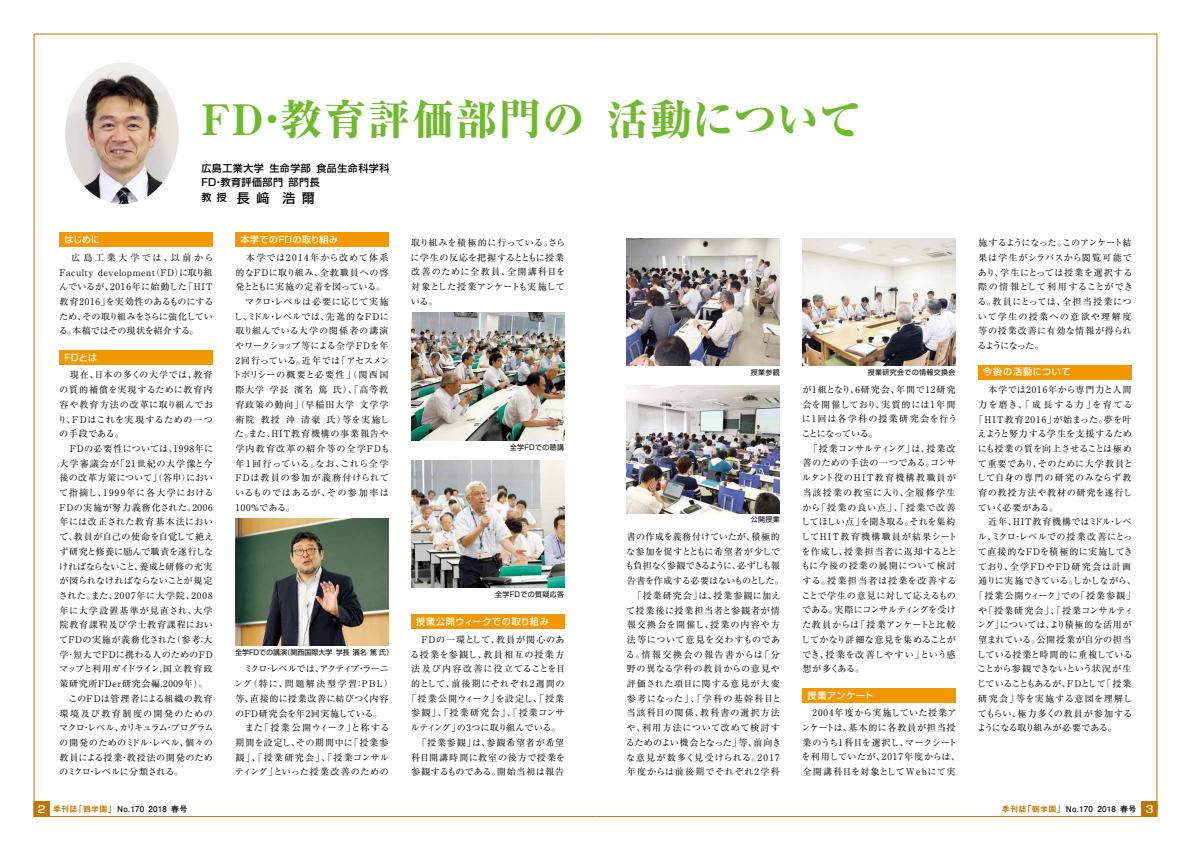
<style>
.page{position:relative;width:1191px;height:842px;background:#fff}
.page>*{position:absolute;margin:0;border:0;box-sizing:border-box;transform-origin:0 0}
.t1{font:800 42px "Ryumin Pro";letter-spacing:.04em;color:#6fba2c}
.t2{font:500 13px "Shin Go Pro";color:#000}
.t3{font:500 10px/14px "Shin Go Pro";letter-spacing:.05em;color:#000}
.t4{font:9.1px/14.7px "Ryumin Pro";letter-spacing:.055em;color:#000}
.t5{font:9.1px/14.7px "Ryumin Pro";letter-spacing:.085em;color:#000}
.t6{font:9.1px "Ryumin Pro";letter-spacing:.08em;color:#000}
.t7{font:500 9.1px "Shin Go Pro";letter-spacing:.05em;color:#fff}
.t8{font:9.1px "Ryumin Pro";letter-spacing:.015em;color:#000}
.t9{font:9.1px "Ryumin Pro";letter-spacing:-.035em;color:#000}
.t10{font:9.1px "Ryumin Pro";letter-spacing:.095em;color:#000}
.t11{font:9.1px "Ryumin Pro";letter-spacing:.005em;color:#000}
.t12{font:9.1px "Ryumin Pro";letter-spacing:.13em;color:#000}
.t13{font:9.1px "Ryumin Pro";letter-spacing:-.005em;color:#000}
.t14{font:9.1px "Ryumin Pro";letter-spacing:.11em;color:#000}
.t15{font:9.1px "Ryumin Pro";letter-spacing:.02em;color:#000}
.t16{font:9.1px "Ryumin Pro";letter-spacing:.12em;color:#000}
.t17{font:9.1px "Ryumin Pro";letter-spacing:-.025em;color:#000}
.t18{font:9.1px "Ryumin Pro";letter-spacing:-.015em;color:#000}
.t19{font:9.1px "Ryumin Pro";letter-spacing:.035em;color:#000}
.t20{font:9.1px "Ryumin Pro";letter-spacing:.135em;color:#000}
.t21{font:9.1px "Ryumin Pro";letter-spacing:.025em;color:#000}
.t22{font:9.1px "Ryumin Pro";letter-spacing:-.045em;color:#000}
.t23{font:500 9.1px "Shin Go Pro";letter-spacing:.085em;color:#fff}
.t24{font:700 8px "Futo Go B101 Pr 6 N";letter-spacing:.03em;color:#000}
.t25{font:7px "Shin Go Pro";letter-spacing:.05em;color:#000}
.t26{font:7px "Shin Go Pro";color:#000}
.s1{font-size:10px}
.s2{font-family:"Shin Go Pro";font-weight:500;font-size:10px;color:#fff}
.s3{font-family:"Midashi Go Pr 6 N MB31";font-weight:400;color:#c07700}
</style>
<div class="page">
<div style="left:235px;top:232px;width:153px;height:15px;background:#f39700"></div>
<div style="left:60px;top:232px;width:153px;height:15px;background:#f39700"></div>
<div style="left:60px;top:350px;width:153px;height:14px;background:#f39700"></div>
<div style="left:411px;top:615px;width:153px;height:14px;background:#f39700"></div>
<div style="left:802px;top:689px;width:153px;height:14px;background:#f39700"></div>
<div style="left:978px;top:365px;width:153px;height:14px;background:#f39700"></div>
<div style="left:34px;top:801px;width:15px;height:15px;background:#c07700"></div>
<div style="left:1142px;top:801px;width:15px;height:15px;background:#c07700"></div>
<div style="left:1141px;top:801px;width:16px;height:16px;border:1px solid #c07700"></div>
<img style="left:65px;top:62px;width:114px;height:142px">
<div style="left:265px;top:112px;width:14px;height:13px;border:5px solid #fff;border-radius:50%"></div>
<svg style="left:274px;top:33px;width:312px;height:92px"></svg>
<img style="left:235px;top:518px;width:153px;height:128px">
<img style="left:411px;top:460px;width:153px;height:128px">
<img style="left:626px;top:238px;width:154px;height:128px">
<img style="left:802px;top:238px;width:153px;height:128px">
<img style="left:626px;top:386px;width:154px;height:127px">
<img style="left:411px;top:313px;width:153px;height:127px">
<h1 class="t1" style="left:201px;top:86px;width:661px">FD・教育評価部門の活動について</h1>
<p class="t3" style="left:201px;top:160px;width:190px">広島工業大学生命学部食品生命科学科<br>FD・教育評価部門部門長</p>
<h2 class="t2" style="left:201px;top:187px;width:115px"><span class="s1">教授</span> 長﨑 浩爾</h2>
<p class="t7" style="left:64px;top:232px;width:37px">はじめに</p>
<p class="t4" style="left:59px;top:249px;width:156px;text-align:justify;text-indent:13px">広島工業大学では、以前からFaculty development（FD）に取り組んでいるが、2016年に始動した「HIT教育2016」を実効性のあるものにするため、その取り組みをさらに強化している。本稿ではその現状を紹介する。</p>
<p class="t7" style="left:65px;top:350px;width:34px">FDとは</p>
<p class="t4" style="left:58px;top:367px;width:157px;text-align:justify">　現在、日本の多くの大学では、教育の質的補償を実現するために教育内容や教育方法の改革に取り組んでおり、FDはこれを実現するための一つの手段である。</p>
<p class="t4" style="left:58px;top:441px;width:157px;text-indent:11px">FDの必要性については、1998年に大学審議会が「21世紀の大学像と今後の改革方策について」（答申）において指摘し、1999年に各大学における<br>FDの実施が努力義務化された。2006年には改正された教育基本法において、教員が自己の使命を自覚して絶えず研究と修養に励んで職責を遂行しなければならないこと、養成と研修の充実が図られなければならないことが規定された。また、2007年に大学院、2008年に大学設置基準が見直され、大学院教育課程及び学士教育課程においてFDの実施が義務化された（参考：大学・短大でFDに携わる人のためのFDマップと利用ガイドライン，国立教育政策研究所FDer研究会編，2009年）。　このFDは管理者による組織の教育環境及び教育制度の開発のためのマクロ・レベル、カリキュラム・プログラムの開発のためのミドル・レベル、個々の教員による授業・教授法の開発のためのミクロ・レベルに分類される。</p>
<p class="t7" style="left:240px;top:232px;width:99px">本学でのFDの取り組み</p>
<p class="t5" style="left:233px;top:249px;width:158px">　本学では2014年から改めて体系的なFDに取り組み、全教職員への啓発とともに実施の定着を図っている。　マクロ・レベルは必要に応じて実施し、ミドル・レベルでは、先進的なFDに取り組んでいる大学の関係者の講演やワークショップ等による全学FDを年<br>2回行っている。近年では「アセスメントポリシーの概要と必要性」（関西国際大学学長濱名篤氏）、「高等教育政策の動向」（早稲田大学文学学術院 教授 沖 清豪 氏）等を実施した。また、HIT教育機構の事業報告や学内教育改革の紹介等の全学FDも年1回行っている。なお、これら全学<br>FDは教員の参加が義務付けられているものではあるが、その参加率は<br>100%である。</p>
<p class="t26" style="left:235px;top:647px;width:160px">全学FDでの講演（関西国際大学学長濱名篤氏）</p>
<p class="t4" style="left:234px;top:661px;width:160px;text-indent:10px">ミクロ・レベルでは、アクティブ・ラーニング（特に、問題解決型学習：PBL）等、直接的に授業改善に結びつく内容のFD研究会を年2回実施している。<br>　また「授業公開ウィーク」と称する期間を設定し、その期間中に「授業参観」、「授業研究会」、「授業コンサルティング」といった授業改善のための</p>
<p class="t4" style="left:410px;top:235px;width:156px;text-align:justify">取り組みを積極的に行っている。さらに学生の反応を把握するとともに授業改善のために全教員、全開講科目を対象とした授業アンケートも実施している。</p>
<p class="t25" style="left:510px;top:441px;width:56px">全学FDでの聴講</p>
<p class="t25" style="left:495px;top:589px;width:71px">全学FDでの質疑応答</p>
<p class="t7" style="left:416px;top:614px;width:134px">授業公開ウィークでの取り組み</p>
<p class="t6" style="left:411px;top:632px;width:155px">　FDの一環として、教員が関心のあ</p>
<p class="t12" style="left:410px;top:647px;width:155px">る授業を参観し、教員相互の授業方</p>
<p class="t10" style="left:411px;top:662px;width:156px">法及び内容改善に役立てることを目</p>
<p class="t4" style="left:411px;top:676px;width:155px">的として、前後期にそれぞれ2週間の</p>
<p class="t15" style="left:407px;top:691px;width:158px">「授業公開ウィーク」を設定し、「授業</p>
<p class="t16" style="left:411px;top:706px;width:155px">参観」、「授業研究会」、「授業コンサ</p>
<p class="t17" style="left:410px;top:721px;width:151px">ルティング」の3つに取り組んでいる。</p>
<p class="t6" style="left:417px;top:735px;width:148px">「授業参観」は、参観希望者が希望</p>
<p class="t4" style="left:411px;top:749px;width:156px">科目開講時間に教室の後方で授業を</p>
<p class="t4" style="left:411px;top:764px;width:155px">参観するものである。開始当初は報告</p>
<p class="t25" style="left:750px;top:367px;width:31px">授業参観</p>
<p class="t25" style="left:868px;top:367px;width:89px">授業研究会での情報交換会</p>
<p class="t25" style="left:750px;top:514px;width:31px">公開授業</p>
<p class="t4" style="left:625px;top:529px;width:160px">書の作成を義務付けていたが、積極的な参加を促すとともに希望者が少しでも負担なく参観できるように、必ずしも報告書を作成する必要はないものとした。　「授業研究会」は、授業参観に加えて授業後に授業担当者と参観者が情報交換会を開催し、授業の内容や方法等について意見を交わすものである。情報交換会の報告書からは「分野の異なる学科の教員からの意見や評価された項目に関する意見が大変参考になった」、「学科の基幹科目と当該科目の関係、教科書の選択方法や、利用方法について改めて検討するためのよい機会となった」等、前向きな意見が数多く見受けられる。2017年度からは前後期でそれぞれ2学科</p>
<p class="t4" style="left:801px;top:382px;width:158px">が1組となり、6研究会、年間で12研究会を開催しており、実質的には1年間に1回は各学科の授業研究会を行うことになっている。<br>　「授業コンサルティング」は、授業改善のための手法の一つである。コンサルタント役のHIT教育機構教職員が当該授業の教室に入り、全履修学生から「授業の良い点」、「授業で改善してほしい点」を聞き取る。それを集約してHIT教育機構職員が結果シートを作成し、授業担当者に返却するとともに今後の授業の展開について検討する。授業担当者は授業を改善することで学生の意見に対して応えるものである。実際にコンサルティングを受けた教員からは「授業アンケートと比較してかなり詳細な意見を集めることができ、授業を改善しやすい」という感想が多くある。</p>
<p class="t7" style="left:807px;top:688px;width:67px">授業アンケート</p>
<p class="t4" style="left:801px;top:705px;width:160px">　2004年度から実施していた授業アンケートは、基本的に各教員が担当授業のうち1科目を選択し、マークシートを利用していたが、2017年度からは、全開講科目を対象としてWebにて実</p>
<p class="t4" style="left:977px;top:235px;width:157px">施するようになった。このアンケート結果は学生がシラバスから閲覧可能であり、学生にとっては授業を選択する際の情報として利用することができる。教員にとっては、全担当授業について学生の授業への意欲や理解度等の授業改善に有効な情報が得られるようになった。</p>
<p class="t23" style="left:983px;top:364px;width:89px">今後の活動について</p>
<p class="t5" style="left:978px;top:382px;width:155px">　本学では2016年から専門力と人間</p>
<p class="t12" style="left:978px;top:397px;width:156px">力を磨き、「成長する力」を育てる</p>
<p class="t14" style="left:974px;top:412px;width:158px">「HIT教育2016」が始まった。夢を叶</p>
<p class="t11" style="left:977px;top:427px;width:156px">えようと努力する学生を支援するため</p>
<p class="t11" style="left:977px;top:441px;width:156px">にも授業の質を向上させることは極め</p>
<p class="t4" style="left:977px;top:455px;width:157px">て重要であり、そのために大学教員と</p>
<p class="t6" style="left:977px;top:471px;width:156px">して自身の専門の研究のみならず教</p>
<p class="t4" style="left:978px;top:485px;width:155px">育の教授方法や教材の研究を遂行し</p>
<p class="t13" style="left:977px;top:500px;width:82px">ていく必要がある。</p>
<p class="t5" style="left:988px;top:514px;width:145px">近年、HIT教育機構ではミドル・レベ</p>
<p class="t4" style="left:977px;top:529px;width:156px">ル、ミクロ・レベルでの授業改善にとっ</p>
<p class="t19" style="left:977px;top:544px;width:156px">て直接的なFDを積極的に実施してき</p>
<p class="t20" style="left:977px;top:559px;width:155px">ており、全学FDやFD研究会は計画</p>
<p class="t18" style="left:978px;top:574px;width:159px">通りに実施できている。しかしながら、</p>
<p class="t10" style="left:974px;top:588px;width:162px">「授業公開ウィーク」での「授業参観」</p>
<p class="t8" style="left:978px;top:603px;width:157px">や「授業研究会」、「授業コンサルティ</p>
<p class="t8" style="left:977px;top:618px;width:156px">ング」については、より積極的な活用が</p>
<p class="t21" style="left:978px;top:632px;width:155px">望まれている。公開授業が自分の担当</p>
<p class="t13" style="left:977px;top:647px;width:157px">している授業と時間的に重複している</p>
<p class="t9" style="left:977px;top:662px;width:156px">ことから参観できないという状況が生</p>
<p class="t9" style="left:976px;top:676px;width:156px">じていることもあるが、FDとして「授業</p>
<p class="t4" style="left:978px;top:690px;width:155px">研究会」等を実施する意図を理解し</p>
<p class="t5" style="left:977px;top:705px;width:156px">てもらい、極力多くの教員が参加する</p>
<p class="t22" style="left:977px;top:721px;width:141px">ようになる取り組みが必要である。</p>
<p class="t24" style="left:38px;top:803px;width:151px"><span class="s2">2</span> <span class="s3">季刊誌「鶴学園」</span>No.170 2018 春号</p>
<p class="t24" style="left:1002px;top:803px;width:153px"><span class="s3">季刊誌「鶴学園」</span>No.170 2018 春号 <span class="s2">3</span></p>
</div>
